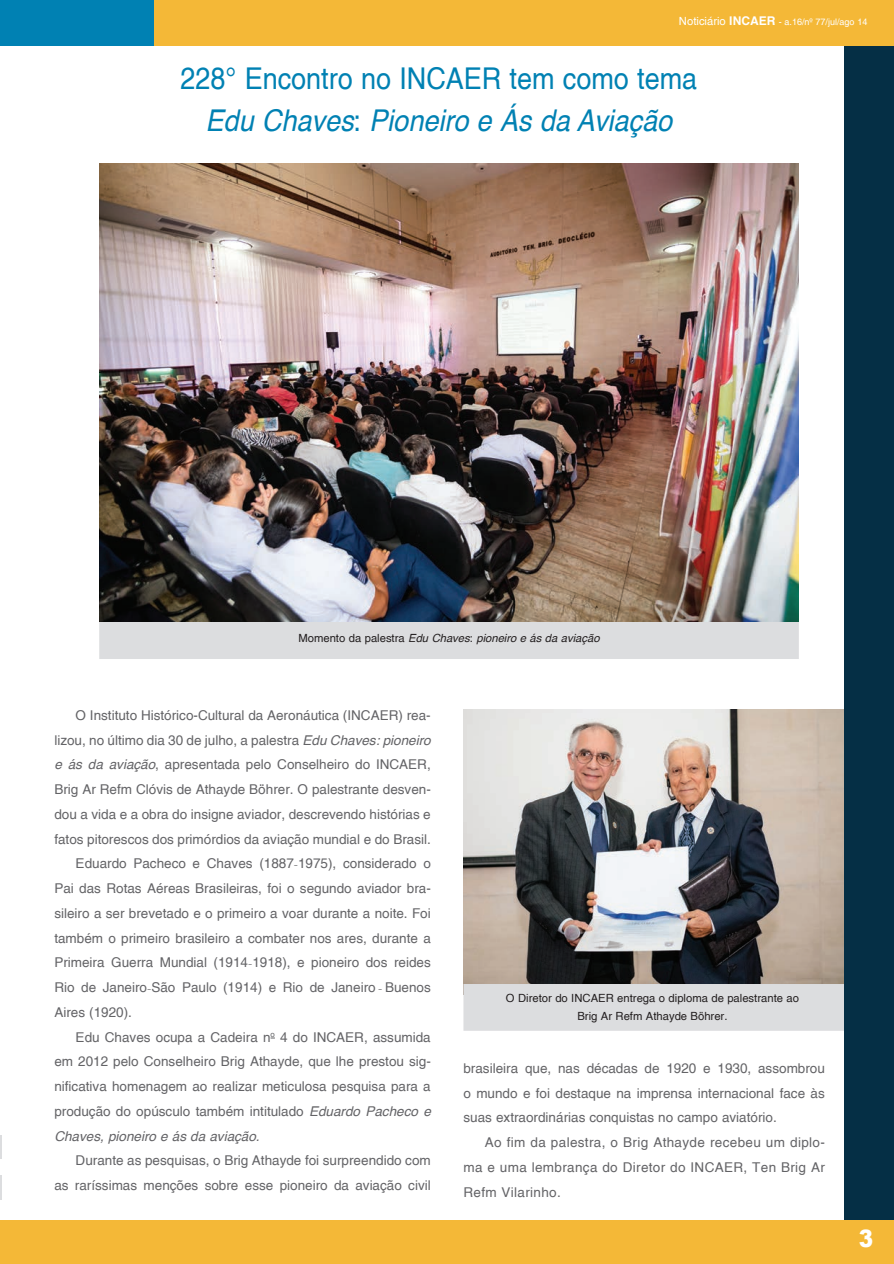
<style>
.page{position:relative;width:894px;height:1264px;background:#fff}
.page>*{position:absolute;margin:0;border:0;box-sizing:border-box;transform-origin:0 0}
.t1{font:italic 30px/42px "Helvetica";color:#0081b3;scale:.9 1}
.t2{font:30px "Helvetica";color:#0081b3;scale:.9 1}
.t3{font:900 24px "Arial";color:#fff;scale:.9 1}
.t4{font:13.5px/24.8px "Helvetica";color:#636366;text-align:justify}
.t5{font:italic 13.5px "Helvetica";color:#636366}
.t6{font:11.25px/18px "Helvetica";color:#231f20;text-align:center}
.t7{font:italic 11.25px "Helvetica";color:#231f20}
.t8{font:9px "Helvetica";color:#fff}
.s1{font-size:11.25px}
.s2{font-weight:700;font-size:12px}
.s3{font-style:normal}
.s4{font-style:italic}
.s5{font-family:"Garamond"}
</style>
<div class="page">
<img style="left:463px;top:709px;width:381px;height:275px">
<div style="left:463px;top:984px;width:381px;height:46px;background:#dcdddf"></div>
<div style="left:844px;top:26px;width:50px;height:1213px;background:#052f45"></div>
<div style="left:144px;top:0;width:750px;height:46px;background:#f4b837"></div>
<div style="left:0;top:0;width:154px;height:46px;background:#0081b3"></div>
<div style="left:0;top:1220px;width:894px;height:43px;background:#f4b837"></div>
<div style="left:99px;top:621px;width:700px;height:38px;background:#dcdddf"></div>
<img style="left:99px;top:164px;width:700px;height:457px">
<hr style="left:0;top:1135px;width:2px;height:64px;background:#dcdddf">
<div style="left:0;top:1159px;width:14px;height:16px;background:#fff"></div>
<p class="t8" style="left:679px;top:17px;width:190px"><span class="s1">Noticiário</span> <span class="s2">INCAER</span> - a.16/nº 77/jul/ago 14</p>
<h1 class="t2" style="left:180px;top:61px;width:263px">228° Encontro no incaer</h1>
<h1 class="t1" style="left:206px;top:58px;width:548px;text-indent:304px"><span class="s3">tem como tema<br></span>Edu Chaves<span class="s3">:</span> Pioneiro e Ás da Aviação</h1>
<p class="t7" style="left:298px;top:629px;width:303px"><span class="s3">Momento da palestra</span> Edu Chaves<span class="s3">:</span> pioneiro e ás da aviação</p>
<p class="t4" style="left:76px;top:702px;width:357px">O Instituto Histórico-Cultural da Aeronáutica (INCAER) rea-</p>
<p class="t4" style="left:54px;top:727px;width:378px">lizou, no último dia 30 de julho, a palestra <span class="s4">Edu Chaves: pioneiro</span></p>
<p class="t4" style="left:54px;top:752px;width:378px"><span class="s4">e ás da aviação</span>, apresentada pelo Conselheiro do INCAER,</p>
<p class="t4" style="left:54px;top:777px;width:378px">Brig Ar Refm Clóvis de Athayde Böhrer. O palestrante desven-</p>
<p class="t4" style="left:54px;top:801px;width:378px">dou a vida e a obra do insigne aviador, descrevendo histórias e</p>
<p class="t4" style="left:54px;top:826px;width:378px">fatos pitorescos dos primórdios da aviação mundial e do Brasil.</p>
<p class="t4" style="left:76px;top:851px;width:357px">Eduardo Pacheco e Chaves (1887<span class="s5">-</span>1975), considerado o</p>
<p class="t4" style="left:54px;top:876px;width:378px">Pai das Rotas Aéreas Brasileiras, foi o segundo aviador bra-</p>
<p class="t4" style="left:54px;top:900px;width:378px">sileiro a ser brevetado e o primeiro a voar durante a noite. Foi</p>
<p class="t4" style="left:54px;top:925px;width:378px">também o primeiro brasileiro a combater nos ares, durante a</p>
<p class="t4" style="left:54px;top:950px;width:378px">Primeira Guerra Mundial (1914<span class="s5">-</span>1918), e pioneiro dos reides</p>
<p class="t4" style="left:54px;top:975px;width:378px">Rio de Janeiro<span class="s5">-</span>São Paulo (1914) e Rio de Janeiro <span class="s5">-</span> Buenos</p>
<p class="t4" style="left:54px;top:999px;width:79px">Aires (1920).</p>
<p class="t4" style="left:76px;top:1024px;width:357px">Edu Chaves ocupa a Cadeira n<sup>o</sup> 4 do INCAER, assumida</p>
<p class="t4" style="left:54px;top:1049px;width:378px">em 2012 pelo Conselheiro Brig Athayde, que lhe prestou sig-</p>
<p class="t4" style="left:54px;top:1074px;width:378px">nificativa homenagem ao realizar meticulosa pesquisa para a</p>
<p class="t4" style="left:54px;top:1098px;width:378px">produção do opúsculo também intitulado <span class="s4">Eduardo Pacheco e</span></p>
<p class="t5" style="left:54px;top:1125px;width:207px">Chaves, pioneiro e ás da aviação.</p>
<p class="t4" style="left:54px;top:1148px;width:378px;text-align:right">Durante as pesquisas, o Brig Athayde foi surpreendido com<br>as raríssimas menções sobre esse pioneiro da aviação civil</p>
<p class="t6" style="left:506px;top:988px;width:294px">O Diretor do INCAER entrega o diploma de palestrante ao<br>Brig Ar Refm Athayde Böhrer.</p>
<p class="t4" style="left:463px;top:1055px;width:363px">brasileira que, nas décadas de 1920 e 1930, assombrou o mundo e foi destaque na imprensa internacional face às suas extraordinárias conquistas no campo aviatório.</p>
<p class="t4" style="left:463px;top:1130px;width:363px;text-indent:21px">Ao fim da palestra, o Brig Athayde recebeu um diplo&shy;ma e uma lembrança do Diretor do INCAER, Ten Brig Ar Refm Vilarinho.</p>
<h2 class="t3" style="left:859px;top:1220px;width:18px">3</h2>
</div>
